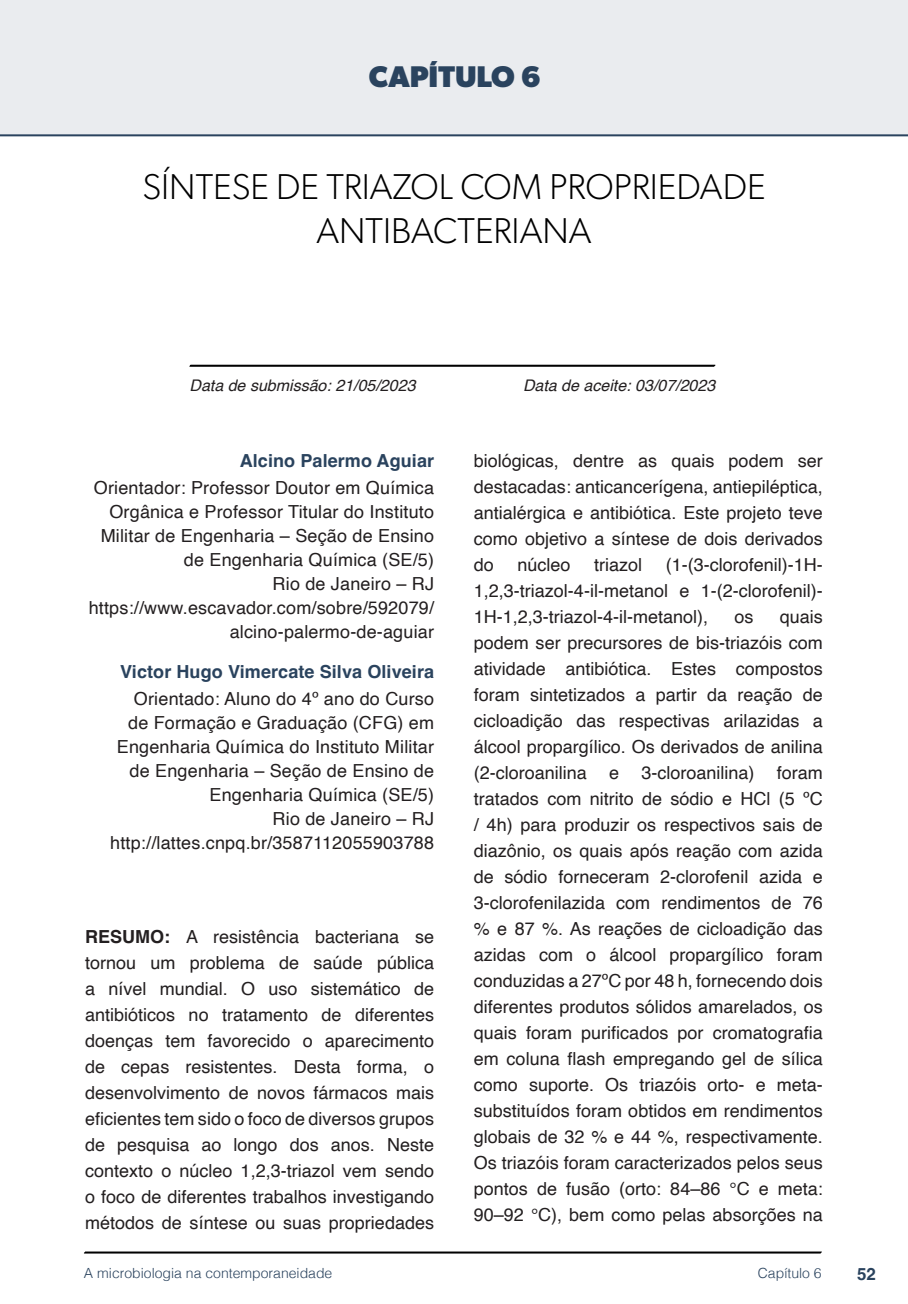
<style>
.page{position:relative;width:908px;height:1304px;background:#fff}
.page>*{position:absolute;margin:0;border:0;box-sizing:border-box;transform-origin:0 0}
.nome_artigos{font:300 36px/44px "Gibson";color:#000;text-align:center}
.capítulos{font:700 30px "Gibson";color:#2a435e}
.Resumos_e_PC_TXT{font:18px/26px "Helvetica";color:#231f20;text-align:justify}
.info_autores{font:18px/24px "Helvetica";letter-spacing:.01em;color:#231f20;text-align:right}
.nome_autores{font:700 18px "Helvetica";letter-spacing:.005em;color:#2a435e}
.t1{font:700 16.8px "Helvetica";color:#2a435e}
.data{font:italic 16px "Helvetica";color:#231f20}
.t2{font:300 14px "Helvetica";color:#2a435e}
.s1{font-weight:700}
</style>
<div class="page">
<svg style="left:84px;top:1251px;width:737px;height:3px;background:#515151"></svg>
<div style="left:0;top:0;width:907px;height:136px;background:#eaecef"></div>
<div style="left:44px;top:72px;width:68px;height:61px;background:#eaecef"></div>
<svg style="left:189px;top:364px;width:526px;height:3px;background:#4f4f4f"></svg>
<p class="capítulos" style="left:369px;top:58px;width:173px">CAPÍTULO 6</p>
<p class="nome_artigos" style="left:142px;top:164px;width:624px">SÍNTESE DE TRIAZOL COM PROPRIEDADE<br>ANTIBACTERIANA</p>
<p class="data" style="left:189px;top:373px;width:227px">Data de submissão: 21/05/2023</p>
<p class="data" style="left:523px;top:373px;width:194px">Data de aceite: 03/07/2023</p>
<p class="nome_autores" style="left:240px;top:450px;width:196px">Alcino Palermo Aguiar</p>
<p class="info_autores" style="left:94px;top:477px;width:341px">Orientador: Professor Doutor em Química Orgânica e Professor Titular do Instituto Militar de Engenharia – Seção de Ensino de Engenharia Química (SE/5)</p>
<p class="info_autores" style="left:272px;top:573px;width:163px">Rio de Janeiro – RJ</p>
<p class="info_autores" style="left:89px;top:597px;width:347px">https://www.escavador.com/sobre/592079/ alcino-palermo-de-aguiar</p>
<p class="nome_autores" style="left:120px;top:660px;width:315px">Victor Hugo Vimercate Silva Oliveira</p>
<p class="info_autores" style="left:117px;top:687px;width:318px">Orientado: Aluno do 4º ano do Curso de Formação e Graduação (CFG) em Engenharia Química do Instituto Militar de Engenharia – Seção de Ensino de Engenharia Química (SE/5)</p>
<p class="info_autores" style="left:272px;top:807px;width:163px">Rio de Janeiro – RJ</p>
<p class="info_autores" style="left:110px;top:831px;width:325px">http://lattes.cnpq.br/3587112055903788</p>
<p class="Resumos_e_PC_TXT" style="left:85px;top:924px;width:350px"><span class="s1">RESUMO:</span> A resistência bacteriana se tornou um problema de saúde pública a nível mundial. O uso sistemático de antibióticos no tratamento de diferentes doenças tem favorecido o aparecimento de cepas resistentes. Desta forma, o desenvolvimento de novos fármacos mais eficientes tem sido o foco de diversos grupos de pesquisa ao longo dos anos. Neste contexto o núcleo 1,2,3-triazol vem sendo o foco de diferentes trabalhos investigando métodos de síntese ou suas propriedades</p>
<p class="Resumos_e_PC_TXT" style="left:473px;top:448px;width:350px">biológicas, dentre as quais podem ser destacadas: anticancerígena, antiepiléptica, antialérgica e antibiótica. Este projeto teve como objetivo a síntese de dois derivados do</p>
<p class="Resumos_e_PC_TXT" style="left:517px;top:552px;width:55px">núcleo</p>
<p class="Resumos_e_PC_TXT" style="left:593px;top:552px;width:50px">triazol</p>
<p class="Resumos_e_PC_TXT" style="left:473px;top:552px;width:350px;text-indent:192px">(1-(3-clorofenil)-1H-1,2,3-triazol-4-il-metanol e 1-(2-clorofenil)- 1H-1,2,3-triazol-4-il-metanol),</p>
<p class="Resumos_e_PC_TXT" style="left:473px;top:604px;width:350px;text-indent:306px">quais podem ser precursores de bis-triazóis com atividade antibiótica. Estes compostos foram sintetizados a partir da reação de cicloadição das respectivas arilazidas a álcool propargílico. Os derivados de anilina (2-cloroanilina e 3-cloroanilina) foram tratados com nitrito de sódio e HCl (5 ºC / 4h) para produzir os respectivos sais de diazônio, os quais após reação com azida de sódio forneceram 2-clorofenil azida e 3-clorofenilazida com rendimentos de 76 % e 87 %. As reações de cicloadição das azidas com o álcool propargílico foram conduzidas a 27ºC por 48 h, fornecendo dois diferentes produtos sólidos amarelados, os quais foram purificados por cromatografia em coluna flash empregando gel de sílica como suporte. Os triazóis orto- e meta&shy;substituídos foram obtidos em rendimentos globais de 32 % e 44 %, respectivamente.<br>Os triazóis foram caracterizados pelos seus pontos de fusão (orto: 84–86 °C e meta:<br>90–92 °C), bem como pelas absorções na</p>
<p class="Resumos_e_PC_TXT" style="left:734px;top:604px;width:21px">os</p>
<p class="t2" style="left:84px;top:1261px;width:250px">A microbiologia na contemporaneidade</p>
<p class="t2" style="left:757px;top:1261px;width:65px">Capítulo 6</p>
<p class="t1" style="left:856px;top:1264px;width:20px">52</p>
</div>
